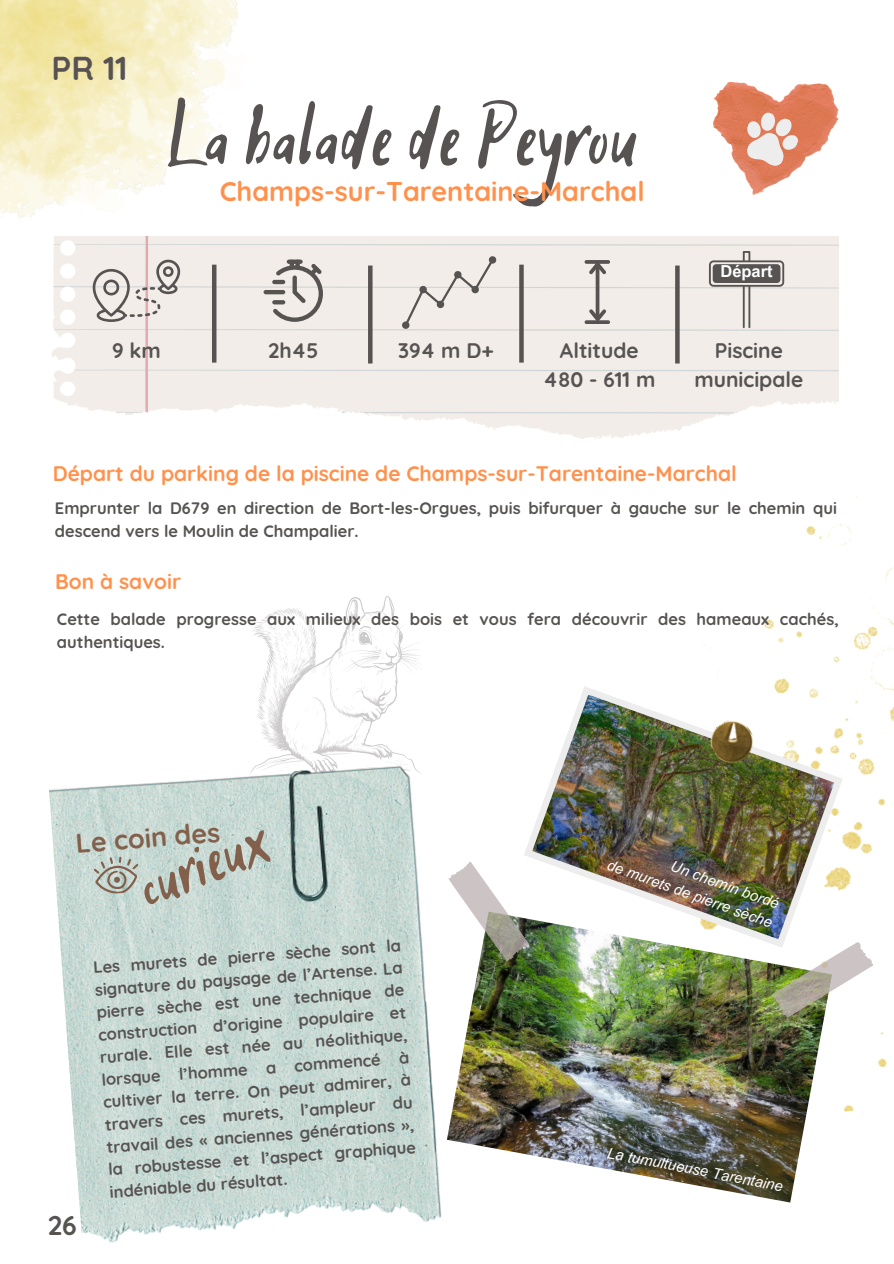
<style>
.page{position:relative;width:894px;height:1264px;background:#fff}
.page>*{position:absolute;margin:0;border:0;box-sizing:border-box;transform-origin:0 0}
.t1{font:90px "Hitch Hike";color:#575353}
.t2{font:72px "Hitch Hike";color:#82604b}
.t3{font:700 33px "Quicksand";color:#575353}
.t4{font:700 27px "Quicksand";color:#ff914d}
.t5{font:700 27px "Quicksand";color:#82604b}
.t6{font:700 27px "Quicksand";color:#575353}
.t7{font:700 21px "Quicksand";color:#ff914d}
.t8{font:700 21px/29.2px "Quicksand";color:#575353;text-align:center}
.t9{font:700 16.5px/22.5px "Quicksand";color:#575353}
.t10{font:700 16.5px "Arial MT Pro";color:#fff}
.t11{font:italic 15px "Arial MT Pro";color:#fff}
</style>
<div class="page">
<img style="left:52px;top:236px;width:786px;height:181px">
<svg style="left:252px;top:596px;width:147px;height:166px"></svg>
<img style="left:399px;top:407px;width:494px;height:705px">
<hr style="left:286px;top:260px;width:16px;height:4px;background:#575353;border-radius:2px">
<svg style="left:273px;top:264px;width:50px;height:57px;background:#c6c1be"></svg>
<hr style="left:263px;top:290px;width:22px;height:4px;background:#575353;border-radius:2px">
<hr style="left:272px;top:280px;width:13px;height:4px;background:#575353;border-radius:2px">
<svg style="left:272px;top:300px;width:13px;height:4px"></svg>
<svg style="left:93px;top:260px;width:87px;height:61px;background:#d3cdc9"></svg>
<hr style="left:212px;top:265px;width:4px;height:97px;background:#575353">
<svg style="left:402px;top:256px;width:94px;height:73px;background:#e5e0dc"></svg>
<hr style="left:368px;top:265px;width:4px;height:98px;background:#575353">
<svg style="left:519px;top:265px;width:4px;height:97px"></svg>
<svg style="left:675px;top:265px;width:4px;height:98px"></svg>
<svg style="left:708px;top:251px;width:76px;height:77px;background:#c1bcb9"></svg>
<svg style="left:584px;top:260px;width:26px;height:64px;background:#c0bbb8"></svg>
<img style="left:447px;top:947px;width:384px;height:255px">
<img style="left:769px;top:940px;width:106px;height:79px">
<svg style="left:446px;top:859px;width:85px;height:104px"></svg>
<img style="left:523px;top:686px;width:319px;height:261px">
<img style="left:703px;top:713px;width:58px;height:57px">
<img style="left:713px;top:83px;width:125px;height:111px">
<svg style="left:744px;top:111px;width:55px;height:57px;background:#e5b3a1"></svg>
<img style="left:0;top:0;width:238px;height:219px">
<img style="left:49px;top:762px;width:392px;height:259px">
<img style="left:66px;top:1001px;width:380px;height:242px">
<svg style="left:93px;top:854px;width:47px;height:41px;background:#b7bdb4"></svg>
<h5 class="t3" style="left:52px;top:47px;width:77px">PR 11</h5>
<p class="t1" style="left:165px;top:81px;width:474px">La balade de Peyrou</p>
<p class="t4" style="left:220px;top:174px;width:426px">Champs-sur-Tarentaine-Marchal</p>
<h5 class="t10" style="left:720px;top:265px;width:54px">Départ</h5>
<p class="t8" style="left:112px;top:335px;width:50px">9 km</p>
<p class="t8" style="left:268px;top:335px;width:52px">2h45</p>
<h5 class="t8" style="left:398px;top:335px;width:97px">394 m D+</h5>
<h5 class="t8" style="left:694px;top:335px;width:110px">Piscine municipale</h5>
<p class="t8" style="left:543px;top:335px;width:114px">Altitude<br>480 - 611 m</p>
<p class="t7" style="left:53px;top:460px;width:685px">Départ du parking de la piscine de Champs-sur-Tarentaine-Marchal</p>
<h6 class="t9" style="left:55px;top:497px;width:783px">Emprunter la D679 en direction de Bort-les-Orgues, puis bifurquer à gauche sur le chemin qui descend vers le Moulin de Champalier.</h6>
<p class="t7" style="left:55px;top:568px;width:127px">Bon à savoir</p>
<p class="t9" style="left:57px;top:607px;width:783px">Cette balade progresse aux milieux des bois et vous fera découvrir des hameaux cachés, authentiques.</p>
<h5 class="t5" style="left:74px;top:826px;width:146px;rotate:-5deg">Le coin des</h5>
<h6 class="t2" style="left:122px;top:847px;width:138px;rotate:-23deg">curieux</h6>
<h5 class="t6" style="left:48px;top:1207px;width:31px">26</h5>
<p class="t9" style="left:93px;top:955px;width:310px;text-align:justify;rotate:-4deg">Les murets de pierre sèche sont la signature du paysage de l’Artense. La pierre sèche est une technique de construction d’origine populaire et rurale. Elle est née au néolithique, lorsque l’homme a commencé à cultiver la terre. On peut admirer, à travers ces murets, l’ampleur du travail des « anciennes générations », la robustesse et l’aspect graphique indéniable du résultat.</p>
<p class="t11" style="left:609px;top:858px;width:176px;rotate:20deg">de murets de pierre sèche</p>
<p class="t11" style="left:673px;top:859px;width:116px;rotate:20deg">Un chemin bordé</p>
<p class="t11" style="left:608px;top:1146px;width:180px;rotate:11deg">La tumultueuse Tarentaine</p>
</div>
